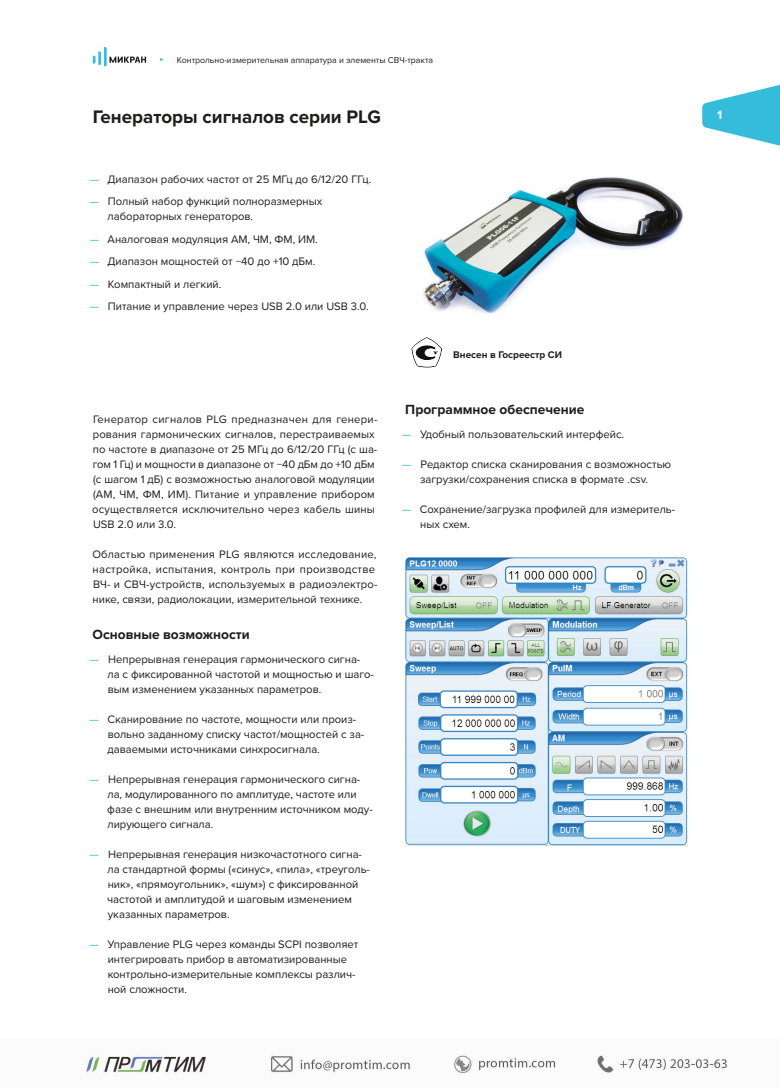
<style>
.page{position:relative;width:780px;height:1088px;background:#fff}
.page>*{position:absolute;margin:0;border:0;box-sizing:border-box;transform-origin:0 0}
.t1{font:700 18.75px "Proxima Nova";color:#1d1d1b}
.t2{font:700 13.75px "Proxima Nova";color:#1d1d1b}
.t3{font:700 12.5px "Proxima Nova";color:#fff}
.t4{font:11.25px/15px "Proxima Nova";color:#1d1d1b}
.t5{font:700 10px "Proxima Nova";color:#1d1d1b}
.t6{font:8.75px "Proxima Nova";color:#1d1d1b}
.s1{color:#35bcda}
</style>
<div class="page">
<img style="left:423px;top:177px;width:260px;height:137px">
<img style="left:405px;top:558px;width:282px;height:287px">
<img style="left:411px;top:337px;width:31px;height:31px">
<svg style="left:702px;top:84px;width:78px;height:62px"></svg>
<svg style="left:93px;top:47px;width:53px;height:19px"></svg>
<img style="left:86px;top:1054px;width:642px;height:22px">
<p class="t6" style="left:177px;top:56px;width:258px">Контрольно-измерительная аппаратура и элементы СВЧ-тракта</p>
<h1 class="t1" style="left:93px;top:109px;width:290px">Генераторы сигналов серии PLG</h1>
<p class="t4" style="left:90px;top:172px;width:283px"><span class="s1">—</span> Диапазон рабочих частот от 25 МГц до 6/12/20 ГГц.</p>
<p class="t4" style="left:108px;top:195px;width:216px;text-indent:-18px"><span class="s1">—</span> Полный набор функций полноразмерных лабораторных генераторов.</p>
<p class="t4" style="left:90px;top:232px;width:229px"><span class="s1">—</span> Аналоговая модуляция АМ, ЧМ, ФМ, ИМ.</p>
<p class="t4" style="left:90px;top:255px;width:227px"><span class="s1">—</span> Диапазон мощностей от −40 до +10 дБм.</p>
<p class="t4" style="left:90px;top:277px;width:133px"><span class="s1">—</span> Компактный и легкий.</p>
<p class="t4" style="left:90px;top:300px;width:280px"><span class="s1">—</span> Питание и управление через USB 2.0 или USB 3.0.</p>
<p class="t4" style="left:92px;top:412px;width:287px">Генератор сигналов PLG предназначен для генери&shy;рования гармонических сигналов, перестраиваемых по частоте в диапазоне от 25 МГц до 6/12/20 ГГц (с ша&shy;гом 1 Гц) и мощности в диапазоне от −40 дБм до +10 дБм (с шагом 1 дБ) с возможностью аналоговой модуляции (АМ, ЧМ, ФМ, ИМ). Питание и управление прибором осуществляется исключительно через кабель шины USB 2.0 или 3.0.</p>
<p class="t4" style="left:92px;top:547px;width:286px">Областью применения PLG являются исследование, настройка, испытания, контроль при производстве ВЧ- и СВЧ-устройств, используемых в радиоэлектро&shy;нике, связи, радиолокации, измерительной технике.</p>
<p class="t2" style="left:92px;top:629px;width:159px">Основные возможности</p>
<p class="t4" style="left:107px;top:652px;width:268px;text-indent:-18px"><span class="s1">—</span> Непрерывная генерация гармонического сигна&shy;ла с фиксированной частотой и мощностью и шаго&shy;вым изменением указанных параметров.</p>
<p class="t4" style="left:108px;top:712px;width:258px;text-indent:-18px"><span class="s1">—</span> Сканирование по частоте, мощности или произ&shy;вольно заданному списку частот/мощностей с за&shy;даваемыми источниками синхросигнала.</p>
<p class="t4" style="left:107px;top:772px;width:267px;text-indent:-18px"><span class="s1">—</span> Непрерывная генерация гармонического сигна&shy;ла, модулированного по амплитуде, частоте или фазе с внешним или внутренним источником моду&shy;лирующего сигнала.</p>
<p class="t4" style="left:107px;top:847px;width:264px;text-indent:-18px"><span class="s1">—</span> Непрерывная генерация низкочастотного сигна&shy;ла стандартной формы («синус», «пила», «треуголь&shy;ник», «прямоугольник», «шум») с фиксированной частотой и амплитудой и шаговым изменением указанных параметров.</p>
<p class="t4" style="left:108px;top:937px;width:252px;text-indent:-18px"><span class="s1">—</span> Управление PLG через команды SCPI позволяет интегрировать прибор в автоматизированные контрольно-измерительные комплексы различ&shy;ной сложности.</p>
<p class="t5" style="left:453px;top:350px;width:110px">Внесен в Госреестр СИ</p>
<p class="t2" style="left:405px;top:404px;width:181px">Программное обеспечение</p>
<p class="t4" style="left:402px;top:427px;width:224px"><span class="s1">—</span> Удобный пользовательский интерфейс.</p>
<p class="t4" style="left:402px;top:457px;width:271px;text-align:center"><span class="s1">—</span> Редактор списка сканирования с возможностью загрузки/сохранения списка в формате .csv.</p>
<p class="t4" style="left:420px;top:502px;width:256px;text-indent:-18px"><span class="s1">—</span> Сохранение/загрузка профилей для измеритель&shy;ных схем.</p>
<p class="t3" style="left:717px;top:110px;width:7px">1</p>
</div>
